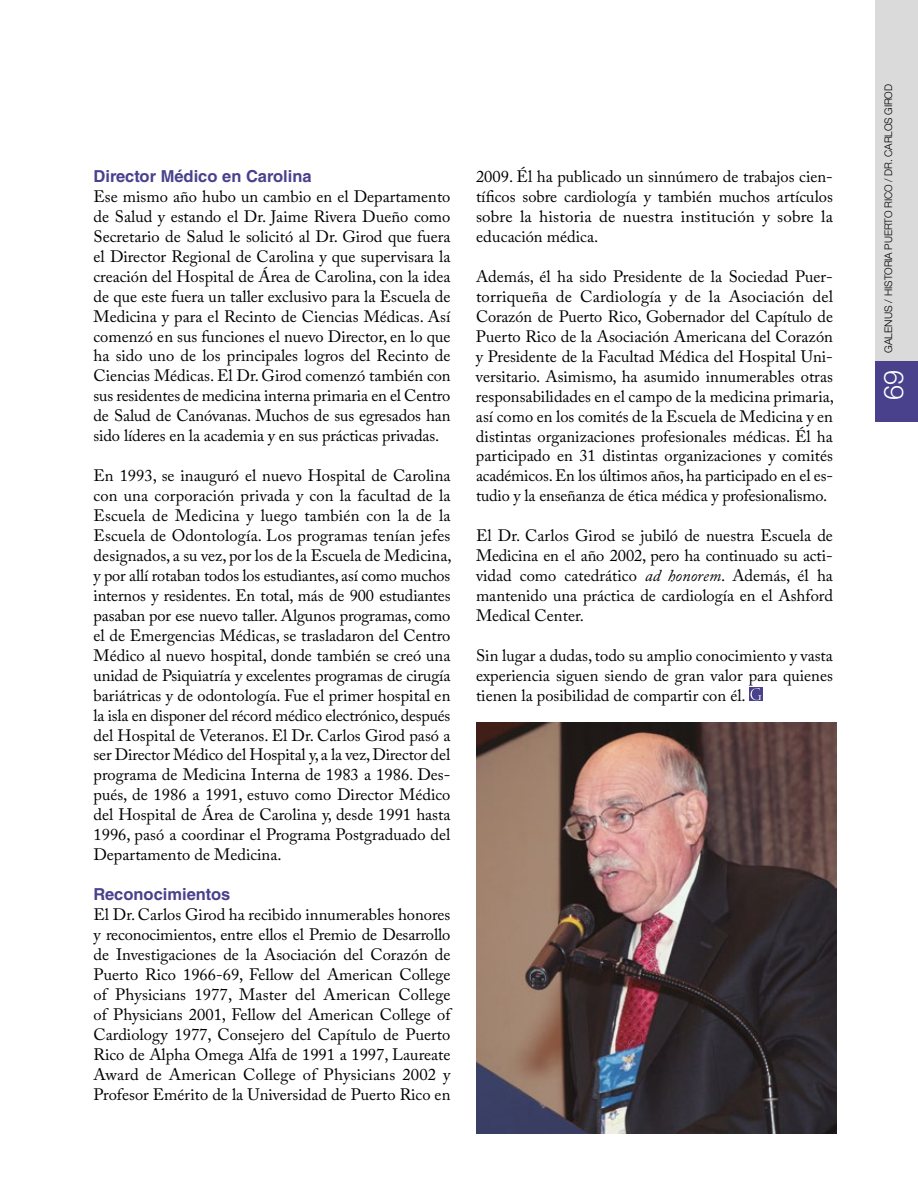
<style>
.page{position:relative;width:918px;height:1188px;background:#fff}
.page>*{position:absolute;margin:0;border:0;box-sizing:border-box;transform-origin:0 0}
.t1{font:300 27px "Helvetica Neue";color:#fff}
.t2{font:16.5px/20px "Adobe Caslon Pro";color:#000;text-align:justify}
.t3{font:700 16.5px "Helvetica LT Std";color:#49418c}
.t4{font:300 10.5px "Helvetica Neue";letter-spacing:-.01em;color:#000}
.s1{font-style:italic}
</style>
<div class="page">
<svg style="left:749px;top:687px;width:14px;height:14px"></svg>
<svg style="left:751px;top:688px;width:10px;height:12px"></svg>
<img style="left:476px;top:722px;width:361px;height:412px">
<div style="left:875px;top:0;width:43px;height:412px;background:#dadada"></div>
<div style="left:875px;top:361px;width:43px;height:61px;background:#49418c"></div>
<p class="t3" style="left:94px;top:166px;width:220px">Director Médico en Carolina</p>
<p class="t2" style="left:94px;top:186px;width:359px">Ese mismo año hubo un cambio en el Departamento de Salud y estando el Dr. Jaime Rivera Dueño como Secretario de Salud le solicitó al Dr. Girod que fuera el Director Regional de Carolina y que supervisara la creación del Hospital de Área de Carolina, con la idea de que este fuera un taller exclusivo para la Escuela de Medicina y para el Recinto de Ciencias Médicas. Así comenzó en sus funciones el nuevo Director, en lo que ha sido uno de los principales logros del Recinto de Ciencias Médicas. El Dr. Girod comenzó también con sus residentes de medicina interna primaria en el Centro de Salud de Canóvanas. Muchos de sus egresados han sido líderes en la academia y en sus prácticas privadas.</p>
<p class="t2" style="left:94px;top:465px;width:360px">En 1993, se inauguró el nuevo Hospital de Carolina con una corporación privada y con la facultad de la Escuela de Medicina y luego también con la de la Escuela de Odontología. Los programas tenían jefes designados, a su vez, por los de la Escuela de Medicina, y por allí rotaban todos los estudiantes, así como muchos internos y residentes. En total, más de 900 estudiantes pasaban por ese nuevo taller. Algunos programas, como el de Emergencias Médicas, se trasladaron del Centro Médico al nuevo hospital, donde también se creó una unidad de Psiquiatría y excelentes programas de cirugía bariátricas y de odontología. Fue el primer hospital en la isla en disponer del récord médico electrónico, después del Hospital de Veteranos. El Dr. Carlos Girod pasó a ser Director Médico del Hospital y, a la vez, Director del programa de Medicina Interna de 1983 a 1986. Des&shy;pués, de 1986 a 1991, estuvo como Director Médico del Hospital de Área de Carolina y, desde 1991 hasta 1996, pasó a coordinar el Programa Postgraduado del Departamento de Medicina.</p>
<p class="t3" style="left:94px;top:884px;width:138px">Reconocimientos</p>
<p class="t2" style="left:94px;top:904px;width:358px">El Dr. Carlos Girod ha recibido innumerables honores y reconocimientos, entre ellos el Premio de Desarrollo de Investigaciones de la Asociación del Corazón de Puerto Rico 1966-69, Fellow del American College of Physicians 1977, Master del American College of Physicians 2001, Fellow del American College of Cardiology 1977, Consejero del Capítulo de Puerto Rico de Alpha Omega Alfa de 1991 a 1997, Laureate Award de American College of Physicians 2002 y Profesor Emérito de la Universidad de Puerto Rico en</p>
<p class="t2" style="left:476px;top:167px;width:358px">2009. Él ha publicado un sinnúmero de trabajos cien&shy;tíficos sobre cardiología y también muchos artículos sobre la historia de nuestra institución y sobre la educación médica.</p>
<p class="t2" style="left:476px;top:266px;width:360px">Además, él ha sido Presidente de la Sociedad Puer&shy;torriqueña de Cardiología y de la Asociación del Corazón de Puerto Rico, Gobernador del Capítulo de Puerto Rico de la Asociación Americana del Corazón y Presidente de la Facultad Médica del Hospital Uni&shy;versitario. Asimismo, ha asumido innumerables otras responsabilidades en el campo de la medicina primaria, así como en los comités de la Escuela de Medicina y en distintas organizaciones profesionales médicas. Él ha participado en 31 distintas organizaciones y comités académicos. En los últimos años, ha participado en el es&shy;tudio y la enseñanza de ética médica y profesionalismo.</p>
<p class="t2" style="left:476px;top:526px;width:358px">El Dr. Carlos Girod se jubiló de nuestra Escuela de Medicina en el año 2002, pero ha continuado su acti&shy;vidad como catedrático <span class="s1">ad honorem</span>. Además, él ha mantenido una práctica de cardiología en el Ashford Medical Center.</p>
<p class="t2" style="left:476px;top:645px;width:358px">Sin lugar a dudas, todo su amplio conocimiento y vasta experiencia siguen siendo de gran valor para quienes tienen la posibilidad de compartir con él.</p>
<p class="t4" style="left:882px;top:353px;width:270px;rotate:-90deg">GALENUS / HISTORIA PUERTO RICO / DR. CARLOS GIROD</p>
<h1 class="t1" style="left:877px;top:400px;width:32px;rotate:-90deg">69</h1>
</div>
